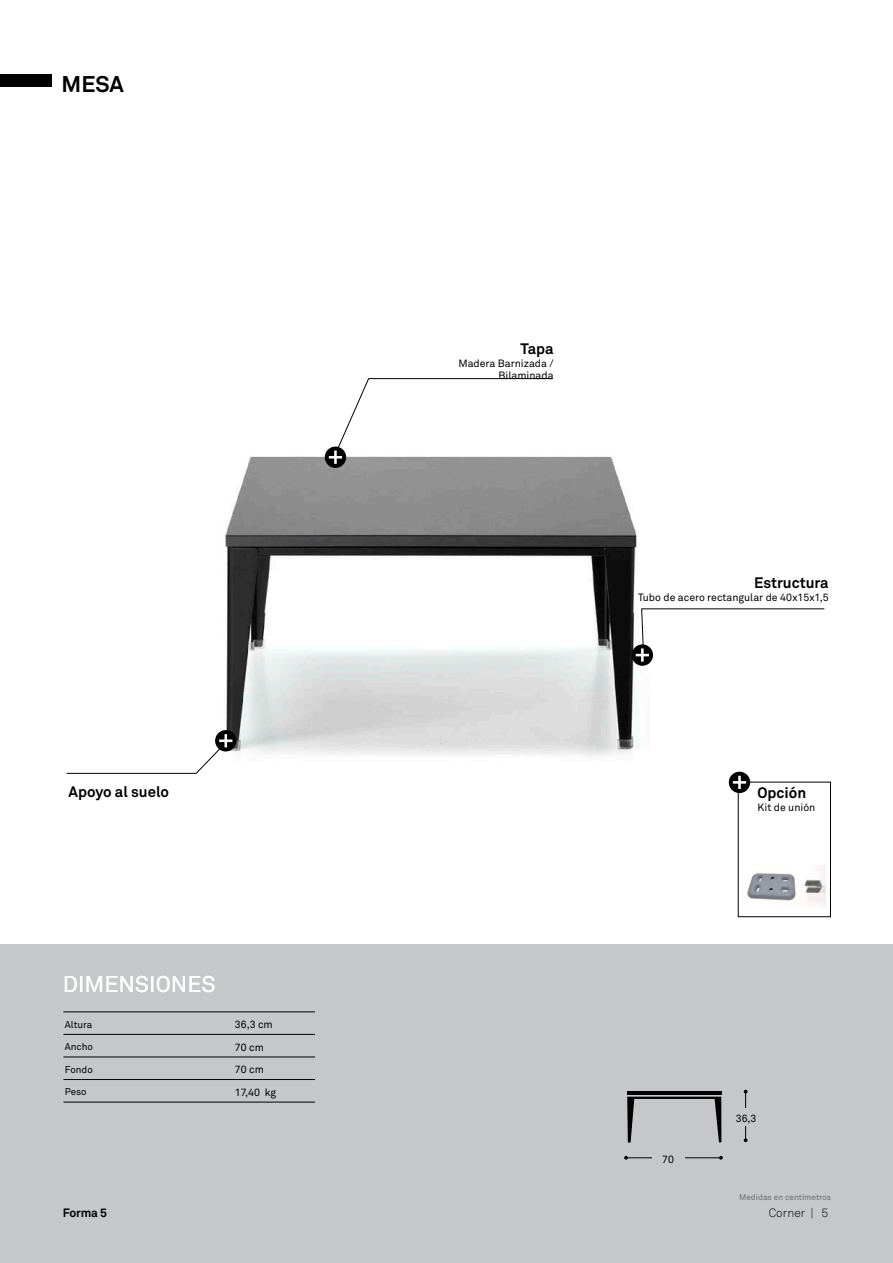
<style>
.page{position:relative;width:893px;height:1263px;background:#fff}
.page>*{position:absolute;margin:0;border:0;box-sizing:border-box;transform-origin:0 0}
.t1{font:22.5px "Akkurat";color:#fff}
.t2{font:700 22.5px "Akkurat";color:#000}
.t3{font:700 15px "Akkurat";color:#000}
.t4{font:300 12px "Akkurat";color:#000}
.t5{font:700 12px "Akkurat";letter-spacing:-.02em;color:#000}
.t6{font:10.5px/22.5px "Akkurat";color:#000}
.t7{font:9.75px "Akkurat";color:#000}
.t8{font:8.25px "Akkurat";color:#6d6d71}
</style>
<div class="page">
<img style="left:217px;top:449px;width:543px;height:368px">
<div style="left:0;top:944px;width:893px;height:319px;background:#c6c7c9"></div>
<div style="left:0;top:74px;width:51px;height:13px;background:#000"></div>
<svg style="left:627px;top:1097px;width:94px;height:45px"></svg>
<hr style="left:627px;top:1091px;width:94px;height:4px;background:#000">
<hr style="left:745px;top:1090px;width:1px;height:50px;background:#000">
<svg style="left:624px;top:1156px;width:4px;height:4px"></svg>
<svg style="left:719px;top:1156px;width:4px;height:4px"></svg>
<hr style="left:627px;top:1157px;width:94px;height:1px;background:#000">
<div style="left:729px;top:1109px;width:34px;height:17px;background:#c6c7c9"></div>
<div style="left:652px;top:1154px;width:33px;height:21px;background:#c6c7c9"></div>
<hr style="left:63px;top:1034px;width:252px;height:1px;background:#000">
<hr style="left:63px;top:1057px;width:252px;height:1px;background:#000">
<hr style="left:63px;top:1079px;width:252px;height:1px;background:#000">
<hr style="left:63px;top:1102px;width:252px;height:1px;background:#000">
<hr style="left:63px;top:1011px;width:252px;height:1px;background:#000">
<svg style="left:632px;top:644px;width:21px;height:22px"></svg>
<svg style="left:636px;top:608px;width:189px;height:48px"></svg>
<hr style="left:641px;top:648px;width:3px;height:14px;background:#fff">
<div style="left:325px;top:447px;width:21px;height:21px;background:#000;border-radius:50%"></div>
<svg style="left:329px;top:378px;width:224px;height:86px"></svg>
<div style="left:215px;top:730px;width:21px;height:21px;background:#000;border-radius:50%"></div>
<svg style="left:66px;top:734px;width:166px;height:40px"></svg>
<div style="left:738px;top:782px;width:93px;height:135px;border:1px solid #000"></div>
<div style="left:729px;top:772px;width:21px;height:21px;background:#000;border-radius:50%"></div>
<svg style="left:733px;top:776px;width:13px;height:13px"></svg>
<img style="left:747px;top:866px;width:79px;height:41px">
<h1 class="t2" style="left:62px;top:70px;width:64px">MESA</h1>
<h2 class="t3" style="left:520px;top:339px;width:35px">Tapa</h2>
<p class="t6" style="left:458px;top:357px;width:97px;line-height:12.6px;text-align:right">Madera Barnizada /<br>Bilaminada</p>
<h2 class="t3" style="left:754px;top:573px;width:76px">Estructura</h2>
<p class="t6" style="left:638px;top:586px;width:192px">Tubo de acero rectangular de 40x15x1,5</p>
<h2 class="t3" style="left:69px;top:782px;width:102px">Apoyo al suelo</h2>
<h2 class="t3" style="left:757px;top:783px;width:50px">Opción</h2>
<p class="t6" style="left:757px;top:796px;width:59px">Kit de unión</p>
<h1 class="t1" style="left:63px;top:970px;width:154px">DIMENSIONES</h1>
<p class="t7" style="left:65px;top:1018px;width:29px">Altura</p>
<p class="t7" style="left:65px;top:1040px;width:30px">Ancho</p>
<p class="t7" style="left:65px;top:1063px;width:29px">Fondo</p>
<p class="t7" style="left:65px;top:1085px;width:23px">Peso</p>
<p class="t6" style="left:235px;top:1013px;width:43px">36,3 cm<br>70 cm<br>70 cm<br>17,40 kg</p>
<p class="t6" style="left:662px;top:1147px;width:13px">70</p>
<p class="t6" style="left:736px;top:1106px;width:22px">36,3</p>
<p class="t8" style="left:739px;top:1192px;width:93px">Medidas en centímetros</p>
<p class="t5" style="left:63px;top:1205px;width:46px">Forma 5</p>
<p class="t4" style="left:769px;top:1205px;width:61px">Corner | 5</p>
</div>
